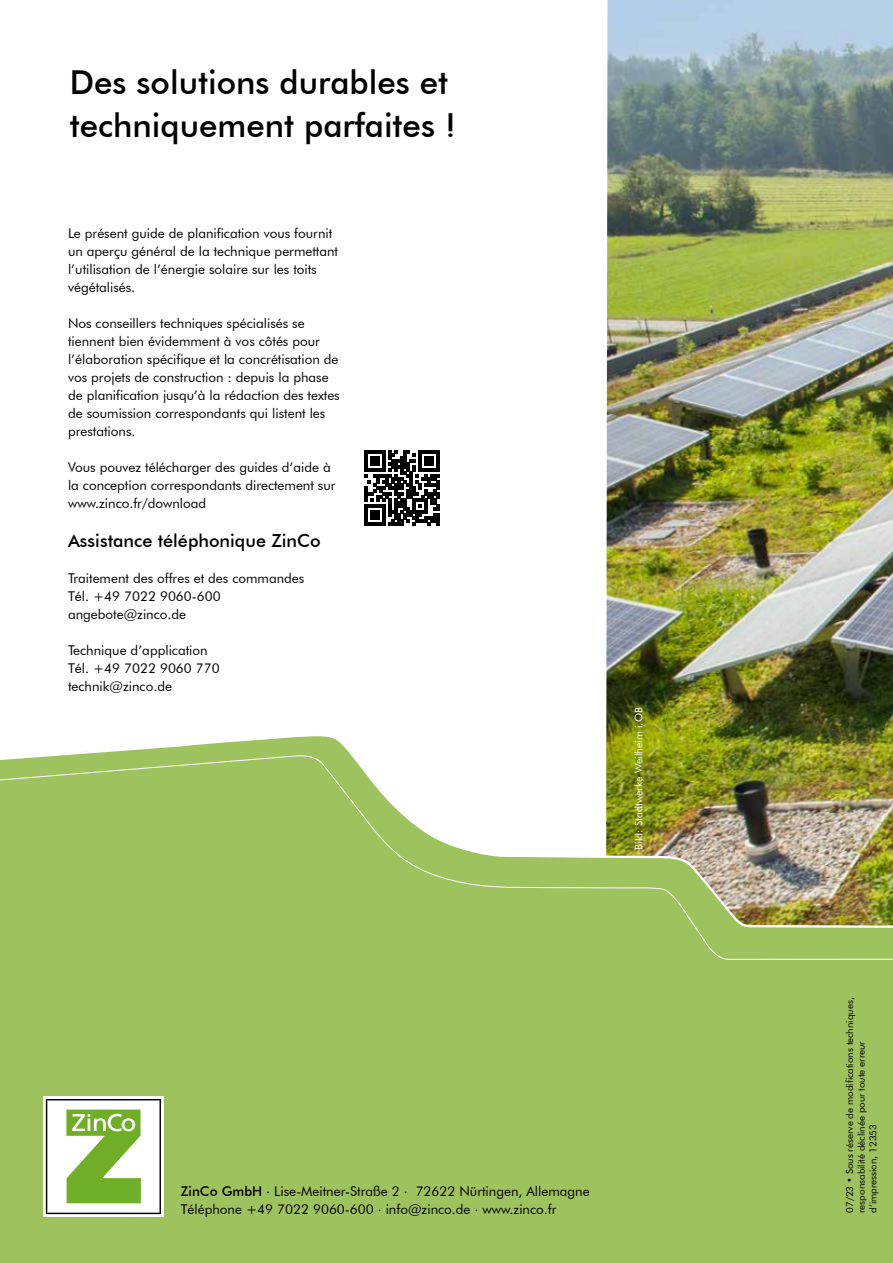
<style>
.page{position:relative;width:893px;height:1263px;background:#fff}
.page>*{position:absolute;margin:0;border:0;box-sizing:border-box;transform-origin:0 0}
.t1{font:500 33px/43.5px "Futura BT";color:#000}
.t2{font:500 18px "Futura BT";color:#000}
.t3{font:13.5px/18px "Futura BT";color:#000}
.t4{font:10.5px "Futura BT";color:#fff}
.t5{font:9.75px/11.7px "Futura BT";color:#000}
.s1{font-weight:500}
</style>
<div class="page">
<img style="left:606px;top:0;width:287px;height:734px">
<div style="left:0;top:960px;width:893px;height:303px;background:#9dc25e"></div>
<div style="left:0;top:929px;width:893px;height:31px;background:#9dc25e"></div>
<img style="left:0;top:734px;width:893px;height:195px">
<svg style="left:43px;top:1096px;width:120px;height:120px"></svg>
<svg style="left:46px;top:1099px;width:115px;height:115px"></svg>
<svg style="left:364px;top:450px;width:75px;height:75px"></svg>
<h1 class="t1" style="left:70px;top:60px;width:388px">Des solutions durables et techniquement parfaites !</h1>
<p class="t3" style="left:68px;top:224px;width:272px">Le présent guide de planification vous fournit un aperçu général de la technique permettant l’utilisation de l’énergie solaire sur les toits végétalisés.</p>
<p class="t3" style="left:68px;top:314px;width:273px">Nos conseillers techniques spécialisés se tiennent bien évidemment à vos côtés pour l’élaboration spécifique et la concrétisation de vos projets de construction : depuis la phase de planification jusqu’à la rédaction des textes de soumission correspondants qui listent les prestations.</p>
<p class="t3" style="left:68px;top:458px;width:269px">Vous pouvez télécharger des guides d’aide à la conception correspondants directement sur www.zinco.fr/download</p>
<h2 class="t2" style="left:68px;top:530px;width:254px">Assistance téléphonique ZinCo</h2>
<p class="t3" style="left:68px;top:569px;width:238px">Traitement des offres et des commandes<br>Tél. +49 7022 9060-600 angebote@zinco.de</p>
<p class="t3" style="left:68px;top:641px;width:153px">Technique d’application<br>Tél. +49 7022 9060 770 technik@zinco.de</p>
<p class="t4" style="left:632px;top:850px;width:144px;rotate:-90deg">Bild: Stadtwerke Weilheim i.OB</p>
<p class="t3" style="left:181px;top:1182px;width:410px"><span class="s1">ZinCo GmbH</span> . Lise-Meitner-Straße 2 . 72622 Nürtingen, Allemagne<br>Téléphone +49 7022 9060-600 . info@zinco.de . www.zinco.fr</p>
<p class="t5" style="left:844px;top:1213px;width:217px;rotate:-90deg">07/23 • Sous réserve de modifications techniques, responsabilité déclinée pour toute erreur d’impression, 12353</p>
</div>
